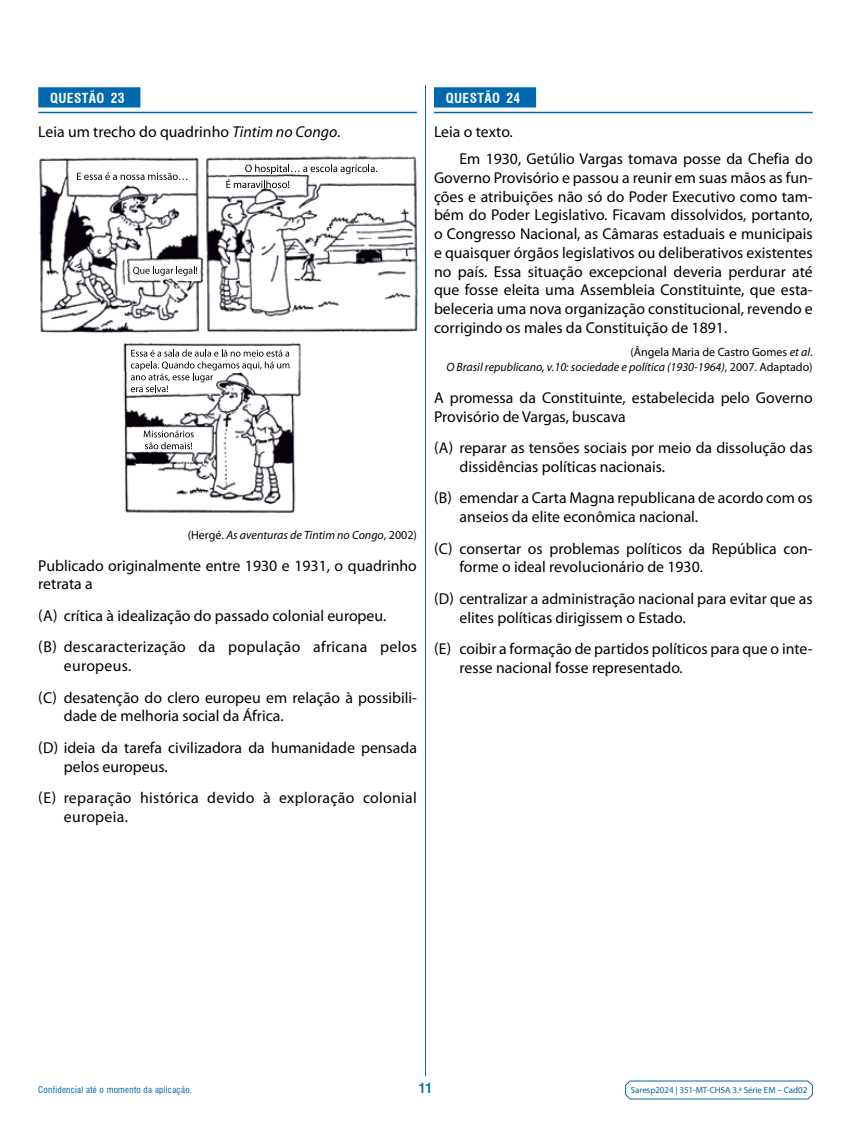
<style>
.page{position:relative;width:851px;height:1127px;background:#fff}
.page>*{position:absolute;margin:0;border:0;box-sizing:border-box;transform-origin:0 0}
.t1{font:15.75px/18.8px "Myriad Pro";color:#000}
.t2{font:15.75px/31.5px "Myriad Pro";letter-spacing:.02em;color:#000}
.t3{font:700 condensed 13.5px "Swiss 721 BT";letter-spacing:.03em;color:#fff}
.t4{font:700 condensed 13.5px "Swiss 721 BT";color:#0068ac}
.t5{font:italic 12px/15px "Myriad Pro";color:#000;text-align:right}
.t6{font:9px "Myriad Pro";letter-spacing:-.005em;color:#0068ac}
.t7{font:condensed 9px "Swiss 721 BT";letter-spacing:.03em;color:#0068ac}
.s1{font-style:italic}
.s2{font-style:normal}
</style>
<div class="page">
<svg style="left:625px;top:1080px;width:187px;height:20px"></svg>
<hr style="left:425px;top:85px;width:1px;height:991px;background:#0068ac">
<div style="left:434px;top:87px;width:102px;height:20px;background:#0068ac"></div>
<hr style="left:434px;top:112px;width:378px;height:1px;background:#0068ac">
<div style="left:38px;top:87px;width:102px;height:20px;background:#0068ac"></div>
<hr style="left:38px;top:112px;width:379px;height:1px;background:#0068ac">
<img style="left:39px;top:156px;width:378px;height:357px">
<svg style="left:77px;top:173px;width:110px;height:7px"></svg>
<svg style="left:133px;top:267px;width:64px;height:9px"></svg>
<svg style="left:226px;top:164px;width:151px;height:24px"></svg>
<svg style="left:131px;top:349px;width:158px;height:43px"></svg>
<svg style="left:144px;top:430px;width:50px;height:19px"></svg>
<p class="t3" style="left:50px;top:90px;width:76px">QUESTÃO 23</p>
<p class="t1" style="left:38px;top:122px;width:304px">Leia um trecho do quadrinho <span class="s1">Tintim no Congo</span>.</p>
<p class="t5" style="left:188px;top:527px;width:231px"><span class="s2">(Hergé.</span> As aventuras de Tintim no Congo<span class="s2">, 2002)</span></p>
<p class="t1" style="left:38px;top:556px;width:380px">Publicado originalmente entre 1930 e 1931, o quadrinho retrata a</p>
<p class="t1" style="left:38px;top:599px;width:380px;line-height:31.5px">(A) crítica à idealização do passado colonial europeu.<br>(B) descaracterização da população africana pelos</p>
<p class="t1" style="left:38px;top:650px;width:379px;line-height:31.5px;text-indent:26px">europeus.<br>(C) desatenção do clero europeu em relação à possibili-</p>
<p class="t1" style="left:38px;top:700px;width:380px;line-height:31.5px;text-indent:26px">dade de melhoria social da África.<br>(D) ideia da tarefa civilizadora da humanidade pensada</p>
<p class="t2" style="left:38px;top:750px;width:380px;text-indent:26px">pelos europeus.<br>(E) reparação histórica devido à exploração colonial</p>
<p class="t2" style="left:64px;top:800px;width:66px">europeia.</p>
<p class="t3" style="left:446px;top:90px;width:76px">QUESTÃO 24</p>
<p class="t1" style="left:459px;top:118px;width:354px;line-height:27.3px;text-indent:-26px">Leia o texto.<br>Em 1930, Getúlio Vargas tomava posse da Chefia do</p>
<p class="t1" style="left:434px;top:168px;width:380px;text-align:justify">Governo Provisório e passou a reunir em suas mãos as fun&shy;ções e atribuições não só do Poder Executivo como tam&shy;bém do Poder Legislativo. Ficavam dissolvidos, portanto, o Congresso Nacional, as Câmaras estaduais e municipais e quaisquer órgãos legislativos ou deliberativos existentes no país. Essa situação excepcional deveria perdurar até que fosse eleita uma Assembleia Constituinte, que esta&shy;beleceria uma nova organização constitucional, revendo e corrigindo os males da Constituição de 1891.</p>
<p class="t5" style="left:446px;top:345px;width:367px"><span class="s2">(Ângela Maria de Castro Gomes</span> et al<span class="s2">.<br></span>O Brasil republicano, v.10: sociedade e política (1930-1964)<span class="s2">, 2007. Adaptado)</span></p>
<p class="t1" style="left:434px;top:388px;width:380px">A promessa da Constituinte, estabelecida pelo Governo<br>Provisório de Vargas, buscava</p>
<p class="t1" style="left:459px;top:438px;width:354px;text-indent:-26px">(A) reparar as tensões sociais por meio da dissolução das dissidências políticas nacionais.</p>
<p class="t1" style="left:459px;top:488px;width:354px;text-indent:-26px">(B) emendar a Carta Magna republicana de acordo com os anseios da elite econômica nacional.</p>
<p class="t1" style="left:459px;top:539px;width:353px;text-indent:-26px">(C) consertar os problemas políticos da República con&shy;forme o ideal revolucionário de 1930.</p>
<p class="t1" style="left:459px;top:589px;width:354px;text-indent:-26px">(D) centralizar a administração nacional para evitar que as elites políticas dirigissem o Estado.</p>
<p class="t1" style="left:459px;top:639px;width:354px;text-indent:-26px">(E) coibir a formação de partidos políticos para que o inte&shy;resse nacional fosse representado.</p>
<p class="t7" style="left:38px;top:1084px;width:155px">Confidencial até o momento da aplicação.</p>
<p class="t4" style="left:418px;top:1079px;width:15px">11</p>
<p class="t6" style="left:630px;top:1084px;width:178px">Saresp2024 | 351-MT-CHSA 3.ª Série EM – Cad02</p>
</div>
